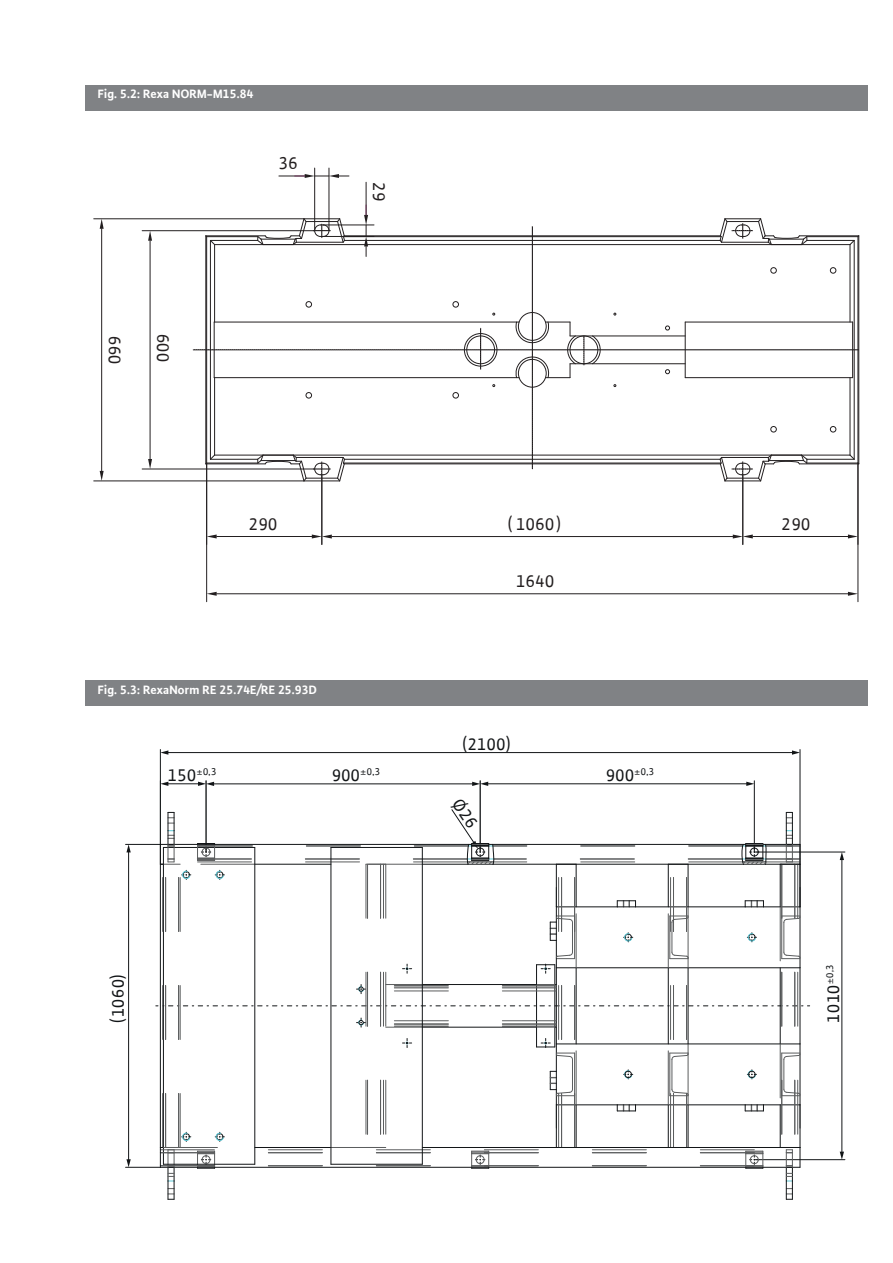
<style>
.page{position:relative;width:893px;height:1263px;background:#fff}
.page>*{position:absolute;margin:0;border:0;box-sizing:border-box;transform-origin:0 0}
.t1{font:18px "WILO Plus Global";color:#231f20}
.t2{font:17.7px "WILO Plus Global";color:#121517}
.t3{font:700 12.75px "WILO Plus Global";color:#fff}
.t4{font:10.35px "WILO Plus Global";color:#121517}
.s1{font-size:17.7px}
</style>
<div class="page">
<hr style="left:167px;top:783px;width:32px;height:1px;background:#121517">
<svg style="left:161px;top:782px;width:7px;height:4px"></svg>
<hr style="left:128px;top:851px;width:1px;height:310px;background:#121517">
<svg style="left:126px;top:845px;width:5px;height:7px"></svg>
<svg style="left:126px;top:1159px;width:5px;height:8px"></svg>
<hr style="left:126px;top:1167px;width:34px;height:1px;background:#121517">
<hr style="left:126px;top:844px;width:34px;height:1px;background:#121517">
<hr style="left:167px;top:752px;width:626px;height:1px;background:#121517">
<svg style="left:792px;top:750px;width:8px;height:5px"></svg>
<svg style="left:161px;top:750px;width:7px;height:5px"></svg>
<hr style="left:160px;top:749px;width:1px;height:115px;background:#121517">
<hr style="left:800px;top:749px;width:1px;height:158px;background:#121517">
<hr style="left:206px;top:781px;width:1px;height:71px;background:#121517">
<hr style="left:213px;top:783px;width:261px;height:1px;background:#121517">
<svg style="left:198px;top:782px;width:16px;height:4px"></svg>
<hr style="left:480px;top:781px;width:1px;height:71px;background:#121517">
<hr style="left:754px;top:781px;width:1px;height:71px;background:#121517">
<hr style="left:487px;top:783px;width:261px;height:1px;background:#121517">
<svg style="left:472px;top:782px;width:16px;height:4px"></svg>
<svg style="left:746px;top:782px;width:8px;height:4px"></svg>
<hr style="left:754px;top:1159px;width:91px;height:1px;background:#121517">
<hr style="left:754px;top:852px;width:91px;height:1px;background:#121517">
<hr style="left:841px;top:858px;width:1px;height:295px;background:#121517">
<svg style="left:840px;top:1151px;width:4px;height:9px"></svg>
<svg style="left:840px;top:852px;width:4px;height:8px"></svg>
<div style="left:85px;top:85px;width:782px;height:26px;background:#808285"></div>
<div style="left:85px;top:680px;width:782px;height:26px;background:#808285"></div>
<svg style="left:848px;top:592px;width:10px;height:4px"></svg>
<svg style="left:207px;top:592px;width:10px;height:4px"></svg>
<hr style="left:217px;top:593px;width:631px;height:1px;background:#231f20">
<hr style="left:206px;top:463px;width:1px;height:139px;background:#231f20">
<hr style="left:858px;top:463px;width:1px;height:139px;background:#231f20">
<hr style="left:332px;top:536px;width:401px;height:1px;background:#231f20">
<svg style="left:312px;top:534px;width:20px;height:4px"></svg>
<svg style="left:207px;top:534px;width:10px;height:4px"></svg>
<hr style="left:217px;top:536px;width:95px;height:1px;background:#231f20">
<hr style="left:321px;top:475px;width:1px;height:69px;background:#231f20">
<svg style="left:148px;top:231px;width:4px;height:10px"></svg>
<svg style="left:148px;top:459px;width:4px;height:10px"></svg>
<hr style="left:150px;top:241px;width:1px;height:218px;background:#231f20">
<hr style="left:142px;top:469px;width:173px;height:1px;background:#231f20">
<hr style="left:142px;top:230px;width:173px;height:1px;background:#231f20">
<svg style="left:100px;top:219px;width:4px;height:10px"></svg>
<svg style="left:100px;top:471px;width:4px;height:9px"></svg>
<hr style="left:101px;top:229px;width:1px;height:242px;background:#231f20">
<hr style="left:94px;top:480px;width:210px;height:1px;background:#231f20">
<hr style="left:94px;top:218px;width:210px;height:1px;background:#231f20">
<svg style="left:279px;top:174px;width:70px;height:4px"></svg>
<hr style="left:329px;top:168px;width:1px;height:63px;background:#231f20">
<hr style="left:314px;top:168px;width:1px;height:63px;background:#231f20">
<hr style="left:366px;top:182px;width:1px;height:33px;background:#231f20">
<svg style="left:733px;top:534px;width:20px;height:4px"></svg>
<svg style="left:848px;top:534px;width:10px;height:4px"></svg>
<hr style="left:753px;top:536px;width:95px;height:1px;background:#231f20">
<hr style="left:742px;top:475px;width:1px;height:69px;background:#231f20">
<svg style="left:193px;top:205px;width:667px;height:277px"></svg>
<svg style="left:156px;top:796px;width:654px;height:404px"></svg>
<p class="t3" style="left:98px;top:86px;width:157px">Fig. 5.2: Rexa NORM-M15.84</p>
<p class="t3" style="left:120px;top:86px;width:8px">1</p>
<h1 class="t1" style="left:279px;top:153px;width:21px">36</h1>
<h1 class="t1" style="left:125px;top:336px;width:31px;rotate:90deg">660</h1>
<h1 class="t1" style="left:174px;top:334px;width:31px;rotate:90deg">600</h1>
<h1 class="t1" style="left:390px;top:182px;width:21px;rotate:90deg">29</h1>
<h1 class="t1" style="left:249px;top:513px;width:31px">290</h1>
<h1 class="t1" style="left:508px;top:513px;width:56px">( 1060)</h1>
<h1 class="t1" style="left:516px;top:570px;width:40px">1640</h1>
<p class="t3" style="left:98px;top:682px;width:221px">Fig. 5.3: RexaNorm RE 25.74E/RE 25.93D</p>
<p class="t4" style="left:168px;top:766px;width:50px"><span class="s1">150</span>±0,3</p>
<h2 class="t2" style="left:462px;top:733px;width:51px">(2100)</h2>
<p class="t4" style="left:332px;top:766px;width:50px"><span class="s1">900</span>±0,3</p>
<p class="t4" style="left:606px;top:766px;width:50px"><span class="s1">900</span>±0,3</p>
<h2 class="t2" style="left:107px;top:1022px;width:51px;rotate:-90deg">(1060)</h2>
<h1 class="t1" style="left:782px;top:513px;width:31px">290</h1>
<h2 class="t2" style="left:823px;top:1022px;width:60px;rotate:-90deg">1010<sup>±0,3</sup></h2>
</div>
